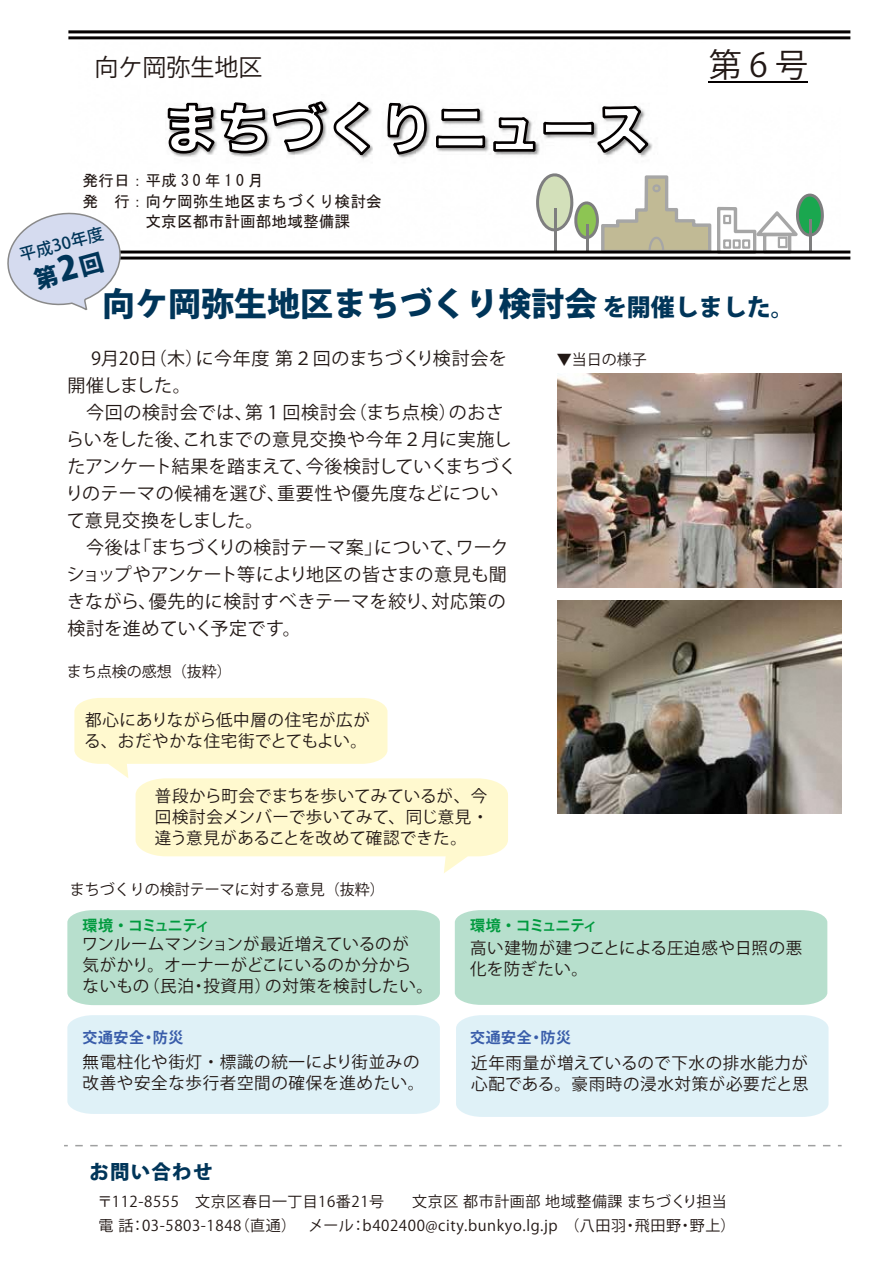
<style>
.page{position:relative;width:893px;height:1263px;background:#fff}
.page>*{position:absolute;margin:0;border:0;box-sizing:border-box;transform-origin:0 0}
.t1{font:800 33px "Koz Go Pro";color:#003559}
.t2{font:33px "HG Heisei Kakugothictai W9";color:#221815}
.t3{font:800 24px "Koz Go Pro";color:#003559}
.t4{font:24px "Hira Kaku Std W8 90 ms RKSJ H";color:#221815}
.t5{font:800 19.5px "Koz Go Pr 6 N";letter-spacing:.06em;color:#003559}
.t6{font:18px/27px "Koz Go Pro";letter-spacing:.02em;color:#221815}
.t7{font:16.5px/21px "Koz Go Pro";letter-spacing:.04em;color:#221815}
.t8{font:16.5px/21px "Koz Go Pro";letter-spacing:.01em;color:#221815}
.t9{font:500 16.5px "Koz Go Pr 6 N";color:#003559}
.t10{font:15.75px "MS Gothic";color:#221815}
.t11{font:15.75px "MS Gothic";letter-spacing:.25em;color:#221815}
.t12{font:15px/24px "Koz Go Pro";letter-spacing:.04em;color:#221815}
.t13{font:15px "Koz Go Pr 6 N";color:#221815}
.t14{font:700 15px "Koz Go Pro";letter-spacing:-.09em;color:#009a3e}
.t15{font:700 15px "Koz Go Pro";letter-spacing:.04em;color:#395daa}
</style>
<div class="page">
<svg style="left:74px;top:698px;width:434px;height:175px"></svg>
<img style="left:557px;top:600px;width:285px;height:214px">
<div style="left:67px;top:910px;width:373px;height:95px;background:#b7dfcd"></div>
<svg style="left:167px;top:101px;width:484px;height:57px"></svg>
<hr style="left:68px;top:30px;width:782px;height:3px;background:#040000">
<hr style="left:68px;top:36px;width:782px;height:3px;background:#040000">
<svg style="left:717px;top:193px;width:107px;height:61px"></svg>
<hr style="left:809px;top:220px;width:3px;height:31px;background:#7e7e7f">
<svg style="left:536px;top:173px;width:175px;height:78px"></svg>
<hr style="left:554px;top:209px;width:3px;height:43px;background:#7e7e7f">
<hr style="left:68px;top:251px;width:782px;height:2px;background:#040000">
<hr style="left:68px;top:257px;width:782px;height:3px;background:#040000">
<img style="left:708px;top:81px;width:100px;height:2px">
<hr style="left:709px;top:81px;width:99px;height:1px;background:#040000">
<img style="left:557px;top:374px;width:285px;height:213px">
<div style="left:455px;top:910px;width:372px;height:95px;background:#b7dfcd"></div>
<div style="left:456px;top:1015px;width:372px;height:102px;background:#dff1f7"></div>
<div style="left:67px;top:1015px;width:373px;height:99px;background:#dff1f7"></div>
<svg style="left:75px;top:1145px;width:767px;height:1px"></svg>
<svg style="left:7px;top:212px;width:118px;height:98px"></svg>
<h2 class="t4" style="left:95px;top:53px;width:170px">向ケ岡弥生地区</h2>
<p class="t11" style="left:83px;top:173px;width:183px">発行日：平成30年10月</p>
<p class="t10" style="left:83px;top:193px;width:301px">発 行：向ケ岡弥生地区まちづくり検討会</p>
<p class="t10" style="left:146px;top:214px;width:206px">文京区都市計画部地域整備課</p>
<p class="t9" style="left:18px;top:246px;width:88px;rotate:-15deg">平成30年度</p>
<h1 class="t2" style="left:709px;top:46px;width:101px">第 6 号</h1>
<h1 class="t1" style="left:102px;top:282px;width:497px">向ケ岡弥生地区まちづくり検討会</h1>
<h2 class="t3" style="left:603px;top:291px;width:194px">を開催しました。</h2>
<p class="t6" style="left:65px;top:345px;width:453px;text-indent:7px">　9月20日（木）に今年度 第２回のまちづくり検討会を開催しました。<br>　今回の検討会では、第１回検討会（まち点検）のおさらいをした後、これまでの意見交換や今年２月に実施したアンケート結果を踏まえて、今後検討していくまちづくりのテーマの候補を選び、重要性や優先度などについて意見交換をしました。<br>　今後は「まちづくりの検討テーマ案」について、ワークショップやアンケート等により地区の皆さまの意見も聞きながら、優先的に検討すべきテーマを絞り、対応策の検討を進めていく予定です。</p>
<p class="t13" style="left:557px;top:351px;width:91px">▼当日の様子</p>
<p class="t13" style="left:67px;top:663px;width:167px">まち点検の感想（抜粋）</p>
<p class="t7" style="left:84px;top:710px;width:287px">都心にありながら低中層の住宅が広がる、おだやかな住宅街でとてもよい。</p>
<p class="t7" style="left:155px;top:786px;width:335px;text-align:justify">普段から町会でまちを歩いてみているが、今回検討会メンバーで歩いてみて、同じ意見・違う意見があることを改めて確認できた。</p>
<p class="t13" style="left:70px;top:881px;width:316px">まちづくりの検討テーマに対する意見（抜粋）</p>
<p class="t14" style="left:82px;top:916px;width:129px">環境・コミュニティ</p>
<p class="t14" style="left:470px;top:916px;width:129px">環境・コミュニティ</p>
<p class="t8" style="left:82px;top:934px;width:352px">ワンルームマンションが最近増えているのが<br>気がかり。オーナーがどこにいるのか分から<br>ないもの（民泊・投資用）の対策を検討したい。</p>
<p class="t7" style="left:470px;top:938px;width:334px">高い建物が建つことによる圧迫感や日照の悪化を防ぎたい。</p>
<p class="t15" style="left:82px;top:1027px;width:103px">交通安全・防災</p>
<p class="t15" style="left:470px;top:1027px;width:103px">交通安全・防災</p>
<p class="t7" style="left:83px;top:1052px;width:343px">無電柱化や街灯・標識の統一により街並みの改善や安全な歩行者空間の確保を進めたい。</p>
<p class="t7" style="left:471px;top:1053px;width:339px">近年雨量が増えているので下水の排水能力が心配である。豪雨時の浸水対策が必要だと思</p>
<p class="t5" style="left:90px;top:1160px;width:124px">お問い合わせ</p>
<p class="t12" style="left:97px;top:1189px;width:288px">〒112-8555　文京区春日一丁目16番21号</p>
<p class="t12" style="left:99px;top:1189px;width:638px;text-indent:314px">文京区 都市計画部 地域整備課 まちづくり担当電 話：03-5803-1848（直通）　メール：b402400@city.bunkyo.lg.jp （八田羽・飛田野・野上）</p>
</div>
